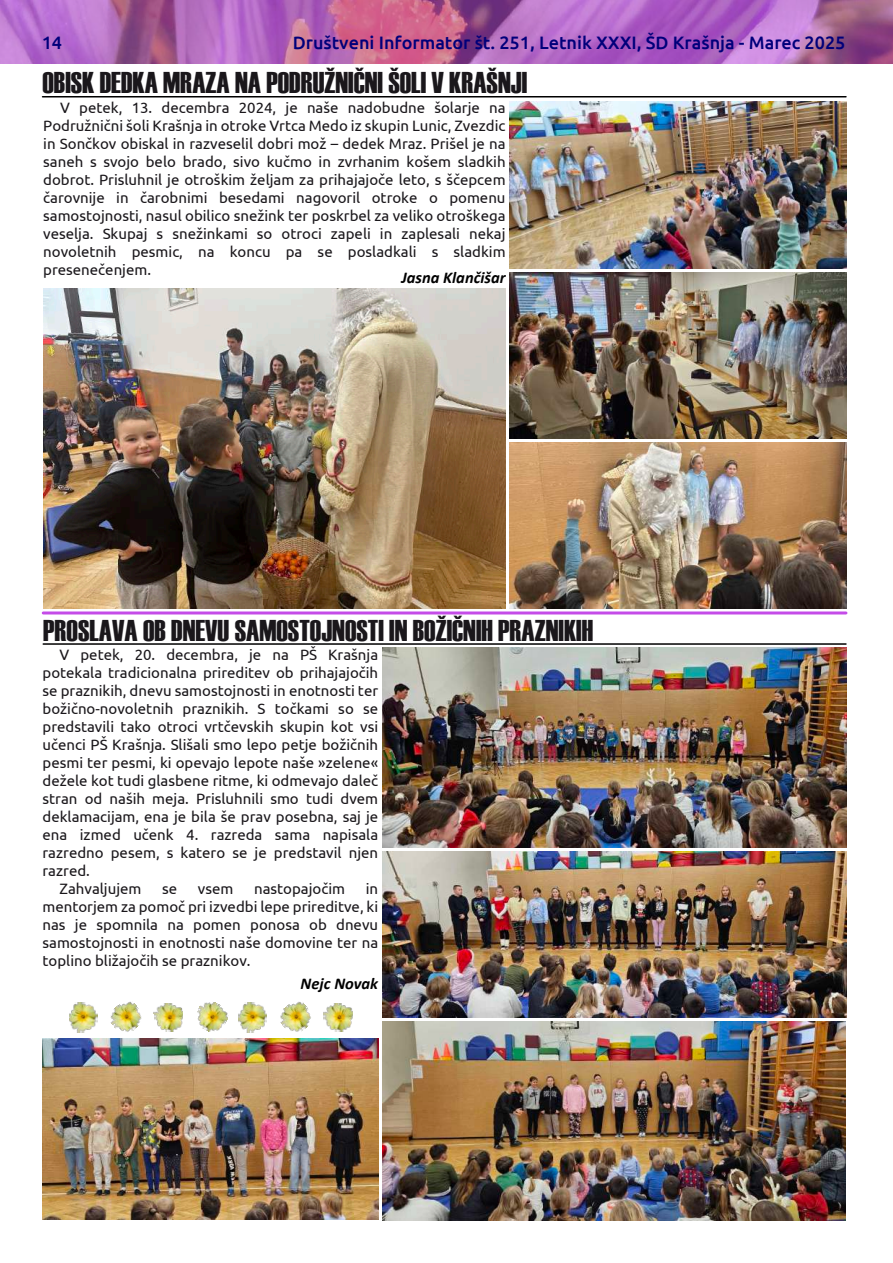
<style>
.page{position:relative;width:893px;height:1263px;background:#fff}
.page>*{position:absolute;margin:0;border:0;box-sizing:border-box;transform-origin:0 0}
.t1{font:30px "Haettenschweiler";color:#1a171b}
.t2{font:500 18px "Ubuntu";color:#00007a}
.t3{font:italic 700 16.5px "Calibri";color:#000}
.t4{font:15px/18px "Ubuntu";color:#1a171b;text-align:justify}
</style>
<div class="page">
<div style="left:0;top:0;width:893px;height:64px;background:#c44ce8;opacity:.5"></div>
<hr style="left:43px;top:96px;width:803px;height:1px;background:#000">
<hr style="left:43px;top:643px;width:803px;height:2px;background:#000">
<img style="left:510px;top:102px;width:336px;height:166px">
<img style="left:510px;top:272px;width:336px;height:166px">
<img style="left:510px;top:443px;width:336px;height:166px">
<img style="left:43px;top:288px;width:463px;height:321px">
<hr style="left:43px;top:611px;width:803px;height:3px;background:#c44ce8">
<img style="left:382px;top:647px;width:464px;height:200px">
<img style="left:43px;top:1038px;width:336px;height:181px">
<img style="left:382px;top:1022px;width:463px;height:198px">
<img style="left:382px;top:851px;width:464px;height:166px">
<img style="left:69px;top:1002px;width:28px;height:30px">
<img style="left:110px;top:1001px;width:32px;height:31px">
<img style="left:153px;top:1003px;width:30px;height:29px">
<img style="left:238px;top:1002px;width:29px;height:30px">
<img style="left:280px;top:1001px;width:31px;height:31px">
<img style="left:323px;top:1003px;width:30px;height:29px">
<img style="left:197px;top:1002px;width:32px;height:30px">
<p class="t2" style="left:42px;top:35px;width:22px">14</p>
<p class="t2" style="left:293px;top:35px;width:554px">Društveni Informator št. 251, Letnik XXXI, ŠD Krašnja - Marec 2025</p>
<h1 class="t1" style="left:43px;top:72px;width:486px">OBISK DEDKA MRAZA NA PODRUŽNIČNI ŠOLI V KRAŠNJI</h1>
<p class="t4" style="left:43px;top:99px;width:464px;text-indent:17px">V petek, 13. decembra 2024, je naše nadobudne šolarje na Podružnični šoli Krašnja in otroke Vrtca Medo iz skupin Lunic, Zvezdic in Sončkov obiskal in razveselil dobri mož – dedek Mraz. Prišel je na saneh s svojo belo brado, sivo kučmo in zvrhanim košem sladkih dobrot. Prisluhnil je otroškim željam za prihajajoče leto, s ščepcem čarovnije in čarobnimi besedami nagovoril otroke o pomenu samostojnosti, nasul obilico snežink ter poskrbel za veliko otroškega veselja. Skupaj s snežinkami so otroci zapeli in zaplesali nekaj novoletnih pesmic, na koncu pa se posladkali s sladkim presenečenjem.</p>
<p class="t3" style="left:401px;top:271px;width:106px">Jasna Klančišar</p>
<h1 class="t1" style="left:43px;top:620px;width:551px">PROSLAVA OB DNEVU SAMOSTOJNOSTI IN BOŽIČNIH PRAZNIKIH</h1>
<p class="t4" style="left:60px;top:647px;width:320px">V petek, 20. decembra, je na PŠ Krašnja</p>
<p class="t4" style="left:43px;top:665px;width:337px">potekala tradicionalna prireditev ob prihajajočih</p>
<p class="t4" style="left:43px;top:683px;width:337px">se praznikih, dnevu samostojnosti in enotnosti ter</p>
<p class="t4" style="left:43px;top:701px;width:337px">božično-novoletnih praznikih. S točkami so se</p>
<p class="t4" style="left:43px;top:719px;width:337px">predstavili tako otroci vrtčevskih skupin kot vsi</p>
<p class="t4" style="left:43px;top:737px;width:337px">učenci PŠ Krašnja. Slišali smo lepo petje božičnih</p>
<p class="t4" style="left:43px;top:755px;width:337px">pesmi ter pesmi, ki opevajo lepote naše »zelene«</p>
<p class="t4" style="left:43px;top:773px;width:337px">dežele kot tudi glasbene ritme, ki odmevajo daleč</p>
<p class="t4" style="left:43px;top:791px;width:337px">stran od naših meja. Prisluhnili smo tudi dvem</p>
<p class="t4" style="left:43px;top:809px;width:337px">deklamacijam, ena je bila še prav posebna, saj je</p>
<p class="t4" style="left:43px;top:827px;width:337px">ena izmed učenk 4. razreda sama napisala</p>
<p class="t4" style="left:43px;top:845px;width:337px">razredno pesem, s katero se je predstavil njen</p>
<p class="t4" style="left:43px;top:863px;width:49px">razred.</p>
<p class="t4" style="left:60px;top:881px;width:83px">Zahvaljujem</p>
<p class="t4" style="left:162px;top:881px;width:17px">se</p>
<p class="t4" style="left:198px;top:881px;width:37px">vsem</p>
<p class="t4" style="left:254px;top:881px;width:93px">nastopajočim</p>
<p class="t4" style="left:43px;top:881px;width:337px;text-indent:323px">in mentorjem za pomoč pri izvedbi lepe prireditve, ki nas je spomnila na pomen ponosa ob dnevu samostojnosti in enotnosti naše domovine ter na toplino bližajočih se praznikov.</p>
<p class="t3" style="left:301px;top:977px;width:79px">Nejc Novak</p>
</div>
